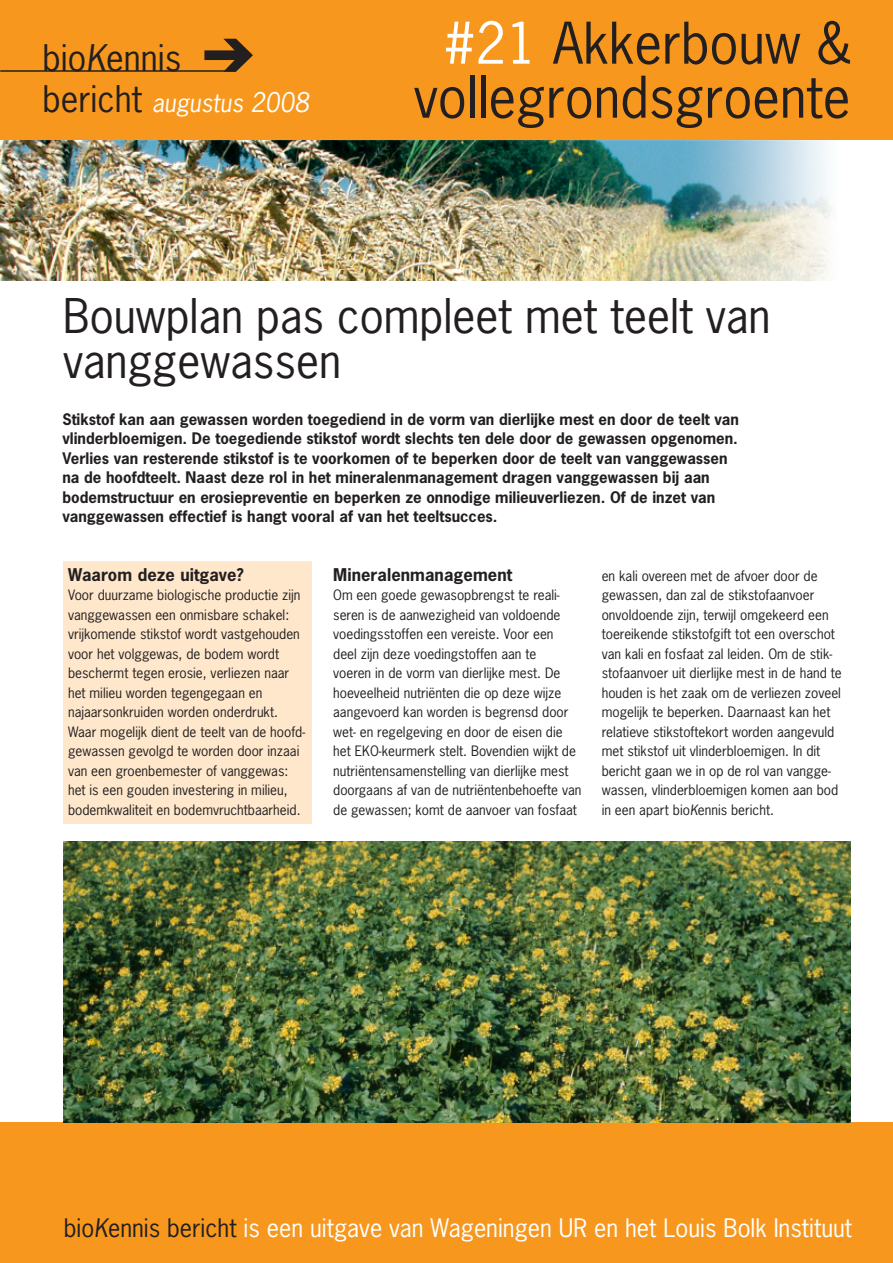
<style>
.page{position:relative;width:893px;height:1263px;background:#fff}
.page>*{position:absolute;margin:0;border:0;box-sizing:border-box;transform-origin:0 0}
.t1{font:66px "Bundesbahn Pi Three";color:#231f20}
.t2{font:54px/54px "News Gothic";color:#231f20;text-align:center}
.t3{font:45px/45px "News Gothic";color:#231f20}
.t4{font:34.5px "News Gothic";color:#231f20}
.t5{font:25.2px "News Gothic";color:#231f20}
.t6{font:24px "News Gothic";color:#fff}
.t7{font:italic 24px "News Gothic";color:#fff}
.t8{font:700 16.5px "News Gothic";letter-spacing:.005em;color:#231f20}
.t9{font:700 15px/19.5px "News Gothic";color:#231f20}
.t10{font:13.5px/19.5px "News Gothic";color:#231f20}
.s1{font-style:italic}
.s2{font-style:normal;font-size:34.5px;color:#231f20}
.s3{font-size:25.5px}
.s4{color:#fff}
.s5{font-size:24.75px;color:#fff}
.s6{color:#231f20}
.s7{font-style:italic;color:#231f20}
</style>
<div class="page">
<div style="left:0;top:1123px;width:893px;height:140px;background:#f7971d"></div>
<div style="left:0;top:0;width:893px;height:140px;background:#f7971d"></div>
<hr style="left:0;top:70px;width:236px;height:2px;background:#231f20">
<img style="left:0;top:140px;width:832px;height:140px">
<div style="left:64px;top:561px;width:248px;height:263px;background:#fee7cb"></div>
<img style="left:64px;top:842px;width:786px;height:280px">
<h1 class="t1" style="left:256px;top:84px;width:54px;rotate:-180deg">z</h1>
<h3 class="t4" style="left:43px;top:36px;width:140px">bio<span class="s1">K</span>ennis</h3>
<h3 class="t7" style="left:43px;top:88px;width:268px"><span class="s2">bericht</span> augustus <span class="s3">2008</span></h3>
<h2 class="t2" style="left:414px;top:16px;width:438px"><span class="s4">#21</span> Akkerbouw &amp; vollegrondsgroente</h2>
<h3 class="t5" style="left:444px;top:101px;width:408px"><span class="s5">#21</span> Akkerbouw en vollegrondsgroente</h3>
<h3 class="t3" style="left:63px;top:293px;width:709px">Bouwplan pas compleet met teelt van vanggewassen</h3>
<p class="t9" style="left:62px;top:409px;width:678px">Stikstof kan aan gewassen worden toegediend in de vorm van dierlijke mest en door de teelt van vlinderbloemigen. De toegediende stikstof wordt slechts ten dele door de gewassen opgenomen.<br>Verlies van resterende stikstof is te voorkomen of te beperken door de teelt van vanggewassen na de hoofdteelt. Naast deze rol in het mineralenmanagement dragen vanggewassen bij aan bodemstructuur en erosiepreventie en beperken ze onnodige milieuverliezen. Of de inzet van vanggewassen effectief is hangt vooral af van het teeltsucces.</p>
<p class="t8" style="left:68px;top:563px;width:177px">Waarom deze uitgave?</p>
<p class="t10" style="left:68px;top:585px;width:239px">Voor duurzame biologische productie zijn vanggewassen een onmisbare schakel: vrijkomende stikstof wordt vastgehouden voor het volggewas, de bodem wordt beschermt tegen erosie, verliezen naar het milieu worden tegengegaan en najaarsonkruiden worden onderdrukt.<br>Waar mogelijk dient de teelt van de hoofd&shy;gewassen gevolgd te worden door inzaai van een groenbemester of vanggewas: het is een gouden investering in milieu, bodemkwaliteit en bodemvruchtbaarheid.</p>
<p class="t8" style="left:333px;top:563px;width:181px">Mineralenmanagement</p>
<p class="t10" style="left:333px;top:585px;width:250px">Om een goede gewasopbrengst te reali&shy;seren is de aanwezigheid van voldoende voedingsstoffen een vereiste. Voor een<br>deel zijn deze voedingstoffen aan te<br>voeren in de vorm van dierlijke mest. De hoeveelheid nutriënten die op deze wijze aangevoerd kan worden is begrensd door wet- en regelgeving en door de eisen die het EKO-keurmerk stelt. Bovendien wijkt de nutriëntensamenstelling van dierlijke mest doorgaans af van de nutriëntenbehoefte van de gewassen; komt de aanvoer van fosfaat</p>
<p class="t10" style="left:602px;top:566px;width:242px">en kali overeen met de afvoer door de gewassen, dan zal de stikstofaanvoer onvoldoende zijn, terwijl omgekeerd een toereikende stikstofgift tot een overschot van kali en fosfaat zal leiden. Om de stik&shy;stofaanvoer uit dierlijke mest in de hand te houden is het zaak om de verliezen zoveel mogelijk te beperken. Daarnaast kan het relatieve stikstoftekort worden aangevuld met stikstof uit vlinderbloemigen. In dit bericht gaan we in op de rol van vangge&shy;wassen, vlinderbloemigen komen aan bod in een apart bio<span class="s1">K</span>ennis bericht.</p>
<h3 class="t6" style="left:64px;top:1212px;width:790px"><span class="s6">bio</span><span class="s7">K</span><span class="s6">ennis bericht</span> is een uitgave van Wageningen UR en het Louis Bolk Instituut</h3>
</div>
